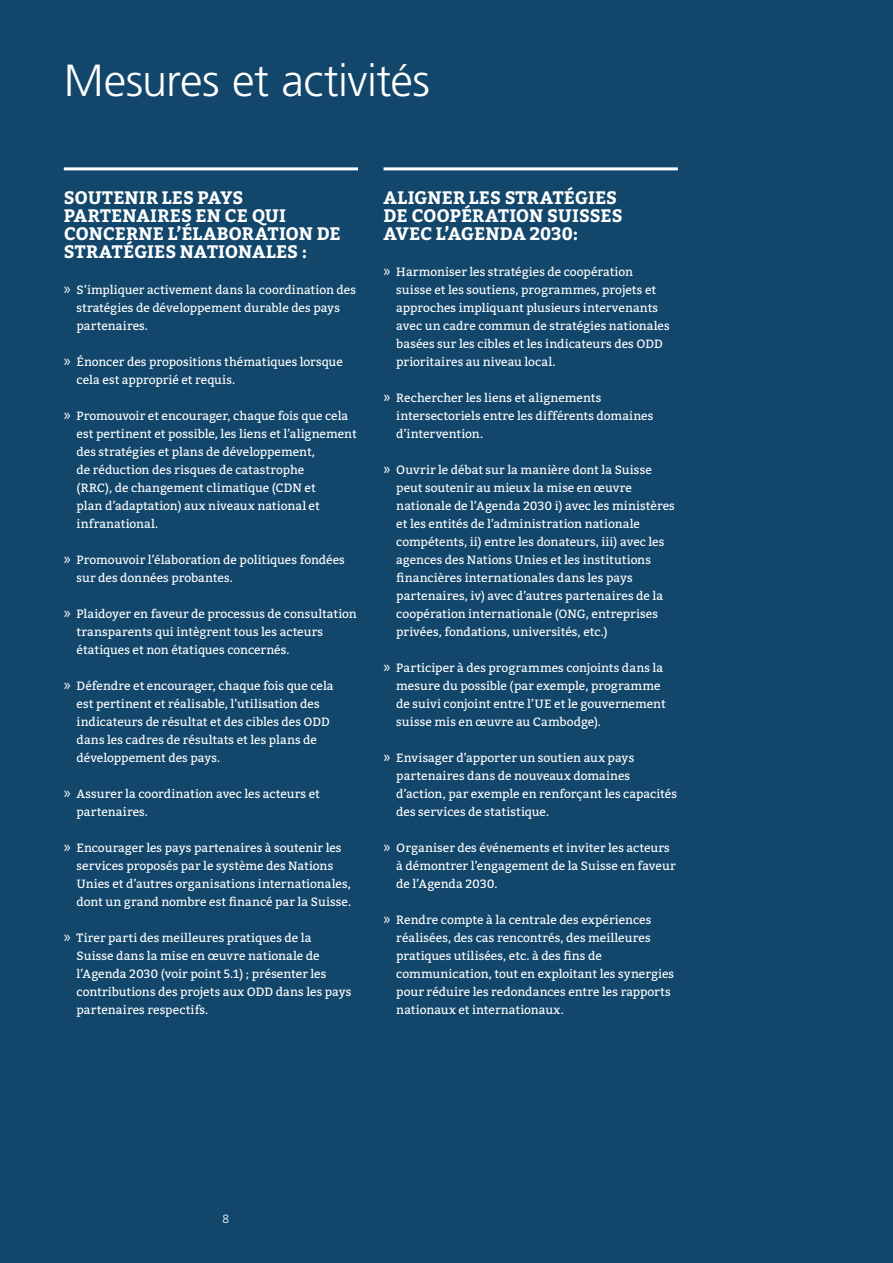
<style>
.page{position:relative;width:893px;height:1263px;background:#12466b}
.page>*{position:absolute;margin:0;border:0;box-sizing:border-box;transform-origin:0 0}
.t1{font:300 45px "Frutiger LT Pro";letter-spacing:-.015em;color:#fff}
.t2{font:700 18px/18px "Bitter";color:#fff}
.t3{font:12px/18px "Bitter";color:#fff}
.t4{font:300 12px "Frutiger LT Pro";color:#fff}
.s1{font-family:"Myriad Pro";font-size:16.5px}
</style>
<div class="page">
<hr style="left:64px;top:167px;width:294px;height:3px;background:#fff">
<hr style="left:384px;top:167px;width:294px;height:3px;background:#fff">
<h1 class="t1" style="left:64px;top:54px;width:368px">Mesures et activités</h1>
<h2 class="t2" style="left:64px;top:189px;width:278px">SOUTENIR LES PAYS<br>PARTENAIRES EN CE QUI<br>CONCERNE L’ÉLABORATION DE<br>STRATÉGIES NATIONALES :</h2>
<p class="t3" style="left:77px;top:280px;width:281px;text-indent:-13px"><span class="s1">»</span> S’impliquer activement dans la coordination des stratégies de développement durable des pays partenaires.</p>
<p class="t3" style="left:77px;top:352px;width:268px;text-indent:-13px"><span class="s1">»</span> Énoncer des propositions thématiques lorsque cela est approprié et requis.</p>
<p class="t3" style="left:77px;top:406px;width:282px;text-indent:-13px"><span class="s1">»</span> Promouvoir et encourager, chaque fois que cela est pertinent et possible, les liens et l’alignement des stratégies et plans de développement,<br>de réduction des risques de catastrophe<br>(RRC), de changement climatique (CDN et<br>plan d’adaptation) aux niveaux national et infranational.</p>
<p class="t3" style="left:77px;top:550px;width:270px;text-indent:-13px"><span class="s1">»</span> Promouvoir l’élaboration de politiques fondées sur des données probantes.</p>
<p class="t3" style="left:77px;top:604px;width:282px;text-indent:-13px"><span class="s1">»</span> Plaidoyer en faveur de processus de consultation transparents qui intègrent tous les acteurs étatiques et non étatiques concernés.</p>
<p class="t3" style="left:77px;top:676px;width:259px;text-indent:-13px"><span class="s1">»</span> Défendre et encourager, chaque fois que cela est pertinent et réalisable, l’utilisation des indicateurs de résultat et des cibles des ODD dans les cadres de résultats et les plans de développement des pays.</p>
<p class="t3" style="left:77px;top:784px;width:245px;text-indent:-13px"><span class="s1">»</span> Assurer la coordination avec les acteurs et partenaires.</p>
<p class="t3" style="left:77px;top:838px;width:276px;text-indent:-13px"><span class="s1">»</span> Encourager les pays partenaires à soutenir les services proposés par le système des Nations Unies et d’autres organisations internationales, dont un grand nombre est financé par la Suisse.</p>
<p class="t3" style="left:77px;top:928px;width:276px;text-indent:-13px"><span class="s1">»</span> Tirer parti des meilleures pratiques de la Suisse dans la mise en œuvre nationale de l’Agenda 2030 (voir point 5.1) ; présenter les contributions des projets aux ODD dans les pays partenaires respectifs.</p>
<h2 class="t2" style="left:384px;top:189px;width:240px">ALIGNER LES STRATÉGIES<br>DE COOPÉRATION SUISSES<br>AVEC L’AGENDA 2030:</h2>
<p class="t3" style="left:396px;top:262px;width:275px;text-indent:-13px"><span class="s1">»</span> Harmoniser les stratégies de coopération suisse et les soutiens, programmes, projets et approches impliquant plusieurs intervenants avec un cadre commun de stratégies nationales basées sur les cibles et les indicateurs des ODD prioritaires au niveau local.</p>
<p class="t3" style="left:396px;top:388px;width:259px;text-indent:-13px"><span class="s1">»</span> Rechercher les liens et alignements intersectoriels entre les différents domaines d’intervention.</p>
<p class="t3" style="left:396px;top:460px;width:280px;text-indent:-13px"><span class="s1">»</span> Ouvrir le débat sur la manière dont la Suisse peut soutenir au mieux la mise en œuvre nationale de l’Agenda 2030 i) avec les ministères et les entités de l’administration nationale compétents, ii) entre les donateurs, iii) avec les agences des Nations Unies et les institutions financières internationales dans les pays partenaires, iv) avec d’autres partenaires de la coopération internationale (ONG, entreprises privées, fondations, universités, etc.)</p>
<p class="t3" style="left:396px;top:658px;width:271px;text-indent:-13px"><span class="s1">»</span> Participer à des programmes conjoints dans la mesure du possible (par exemple, programme de suivi conjoint entre l’UE et le gouvernement suisse mis en œuvre au Cambodge).</p>
<p class="t3" style="left:396px;top:748px;width:282px;text-indent:-13px"><span class="s1">»</span> Envisager d’apporter un soutien aux pays partenaires dans de nouveaux domaines d’action, par exemple en renforçant les capacités des services de statistique.</p>
<p class="t3" style="left:396px;top:838px;width:281px;text-indent:-13px"><span class="s1">»</span> Organiser des événements et inviter les acteurs à démontrer l’engagement de la Suisse en faveur de l’Agenda 2030.</p>
<p class="t3" style="left:396px;top:910px;width:279px;text-indent:-13px"><span class="s1">»</span> Rendre compte à la centrale des expériences réalisées, des cas rencontrés, des meilleures pratiques utilisées, etc. à des fins de communication, tout en exploitant les synergies pour réduire les redondances entre les rapports nationaux et internationaux.</p>
<p class="t4" style="left:223px;top:1211px;width:8px">8</p>
</div>
